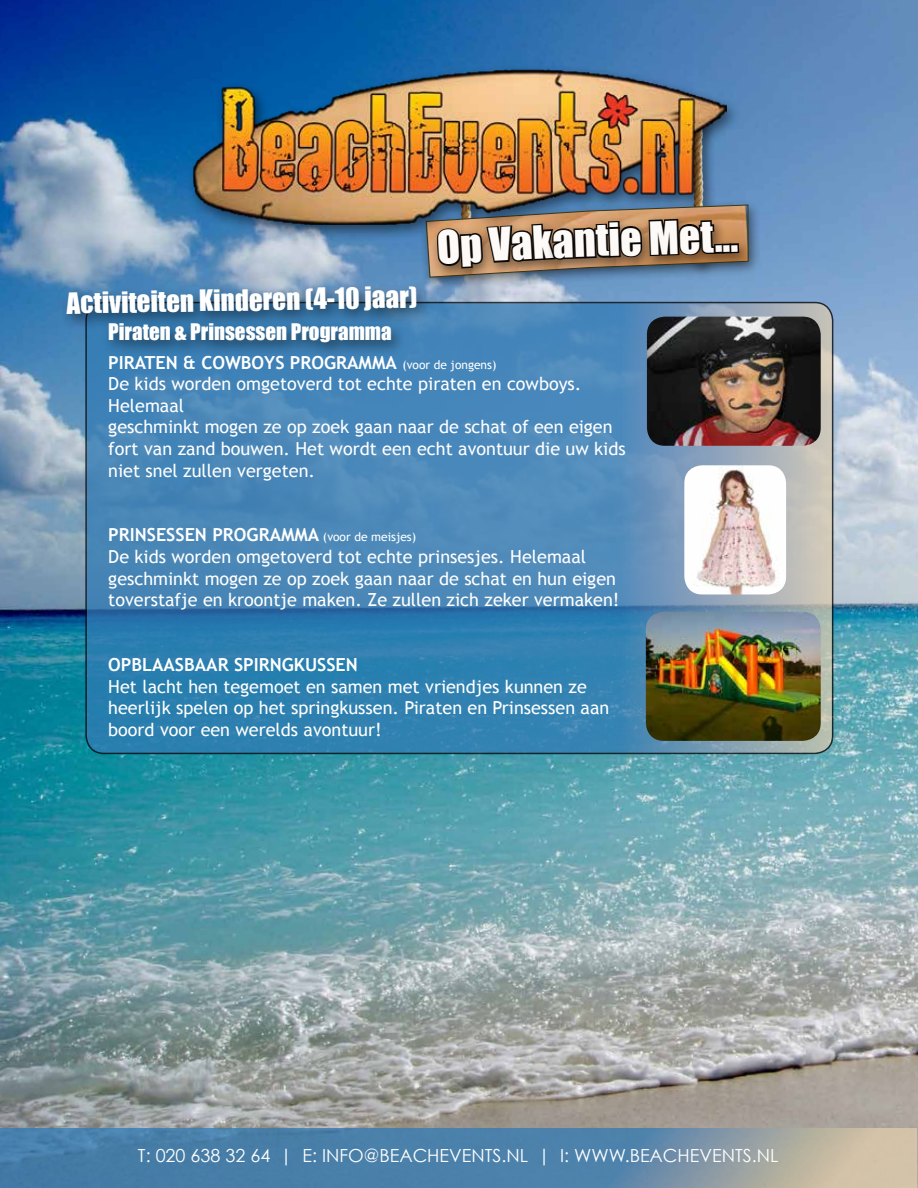
<style>
.page{position:relative;width:918px;height:1188px;background:#fff}
.page>*{position:absolute;margin:0;border:0;box-sizing:border-box;transform-origin:0 0}
.t1{font:42px "Impact";color:#fff}
.t2{font:27px "Impact";color:#fff}
.t3{font:21px "Impact";color:#fff}
.t4{font:18px/21.6px "Trebuchet MS";color:#fff}
.t5{font:18px "Century Gothic";color:#fff}
.t6{font:700 18px "Trebuchet MS";color:#fff}
.s1{font-weight:700}
.s2{font-size:12px}
</style>
<div class="page">
<img style="left:0;top:0;width:918px;height:1188px">
<svg style="left:0;top:1129px;width:916px;height:59px"></svg>
<svg style="left:86px;top:303px;width:747px;height:450px"></svg>
<div style="left:60px;top:281px;width:372px;height:50px;background:#000;opacity:.5"></div>
<img style="left:647px;top:317px;width:174px;height:129px">
<img style="left:684px;top:465px;width:102px;height:129px">
<img style="left:646px;top:612px;width:175px;height:129px">
<div style="left:102px;top:318px;width:305px;height:42px;background:#000;opacity:.5"></div>
<div style="left:419px;top:199px;width:342px;height:93px;background:#000;opacity:.5"></div>
<svg style="left:425px;top:175px;width:324px;height:132px"></svg>
<div style="left:714px;top:244px;width:10px;height:10px;border:3px solid #000"></div>
<div style="left:722px;top:244px;width:9px;height:10px;border:3px solid #000"></div>
<div style="left:730px;top:243px;width:9px;height:10px;border:3px solid #000"></div>
<div style="left:186px;top:64px;width:556px;height:178px;background:#000;opacity:.5"></div>
<img style="left:193px;top:69px;width:533px;height:155px">
<h2 class="t2" style="left:66px;top:282px;width:352px;rotate:-1deg">Activiteiten Kinderen (4-10 jaar)</h2>
<p class="t3" style="left:108px;top:316px;width:285px">Piraten &amp; Prinsessen Programma</p>
<h1 class="t1" style="left:436px;top:215px;width:117px;rotate:-3deg">Op Vak</h1>
<h1 class="t1" style="left:552px;top:209px;width:187px;rotate:-2deg">antie Met...</h1>
<p class="t4" style="left:108px;top:352px;width:519px"><span class="s1">PIRATEN &amp; COWBOYS PROGRAMMA</span> <span class="s2">(voor de jongens)<br></span>De kids worden omgetoverd tot echte piraten en cowboys.<br>Helemaal<br>geschminkt mogen ze op zoek gaan naar de schat of een eigen fort van zand bouwen. Het wordt een echt avontuur die uw kids niet snel zullen vergeten.</p>
<p class="t4" style="left:108px;top:524px;width:513px"><span class="s1">PRINSESSEN PROGRAMMA</span> <span class="s2">(voor de meisjes)<br></span>De kids worden omgetoverd tot echte prinsesjes. Helemaal geschminkt mogen ze op zoek gaan naar de schat en hun eigen toverstafje en kroontje maken. Ze zullen zich zeker vermaken!</p>
<p class="t6" style="left:108px;top:653px;width:251px">OPBLAASBAAR SPIRNGKUSSEN</p>
<p class="t4" style="left:108px;top:676px;width:503px">Het lacht hen tegemoet en samen met vriendjes kunnen ze heerlijk spelen op het springkussen. Piraten en Prinsessen aan boord voor een werelds avontuur!</p>
<p class="t5" style="left:138px;top:1145px;width:642px">T: 020 638 32 64 | E: INFO@BEACHEVENTS.NL | I: WWW.BEACHEVENTS.NL</p>
</div>
